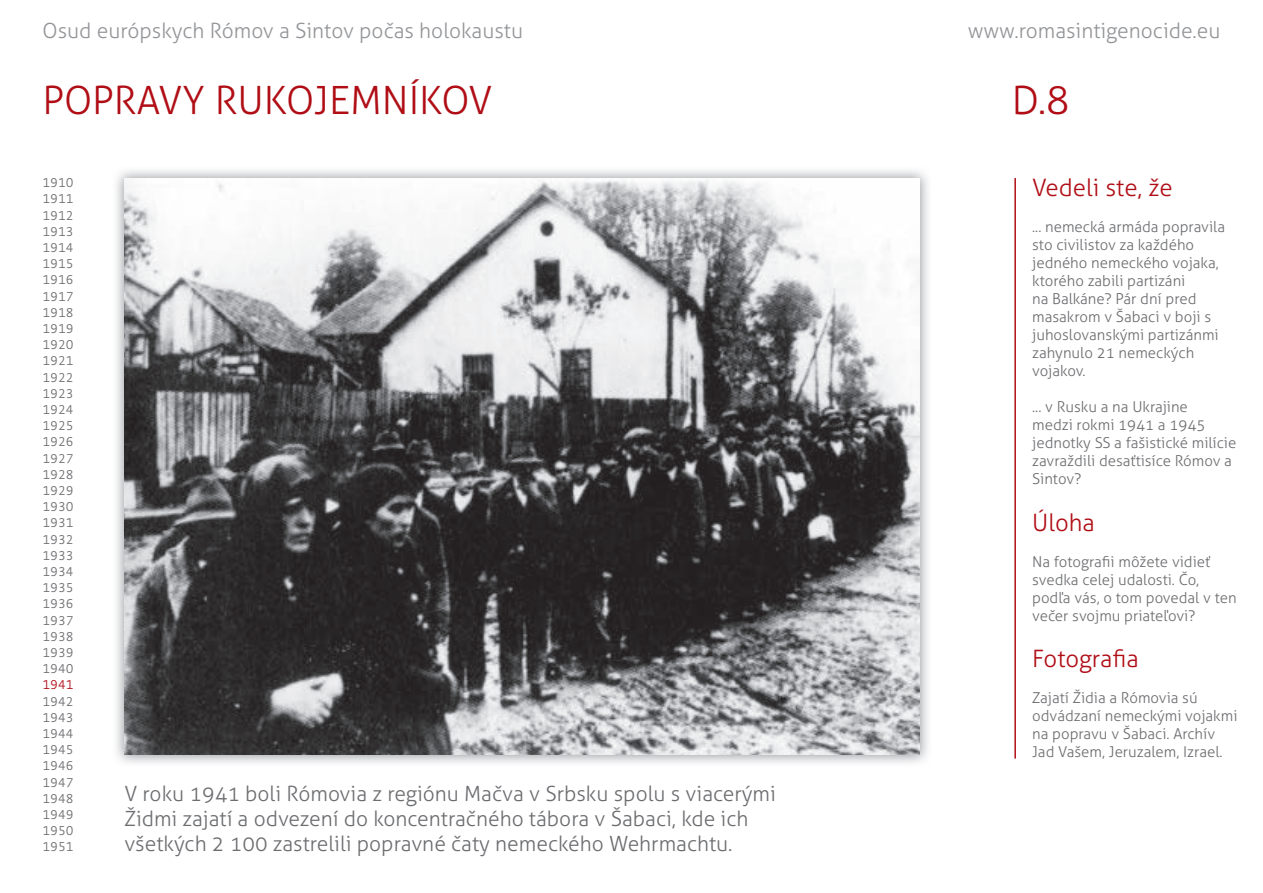
<style>
.page{position:relative;width:1263px;height:893px;background:#fff}
.page>*{position:absolute;margin:0;border:0;box-sizing:border-box;transform-origin:0 0}
.t1{font:300 39px "Aller";color:#b00d15}
.t2{font:300 24px "Aller";color:#b00d15}
.t3{font:300 21px/25.2px "Aller";color:#6c6d70}
.t4{font:300 21px "Aller";color:#939598}
.t5{font:300 15px/18px "Aller";color:#6c6d70}
.t6{font:300 13.5px/16.2px "Strada TF";color:#6c6d70;text-align:justify}
.t7{font:300 13.5px "Strada TF";color:#b00d15}
</style>
<div class="page">
<img style="left:116px;top:170px;width:812px;height:593px">
<img style="left:124px;top:178px;width:795px;height:576px">
<hr style="left:1014px;top:178px;width:2px;height:581px;background:#b00d15">
<h3 class="t4" style="left:43px;top:18px;width:482px">Osud európskych Rómov a Sintov počas holokaustu</h3>
<h3 class="t4" style="left:968px;top:18px;width:254px">www.romasintigenocide.eu</h3>
<h1 class="t1" style="left:43px;top:76px;width:452px">POPRAVY RUKOJEMNÍKOV</h1>
<h1 class="t1" style="left:1012px;top:76px;width:59px">D.8</h1>
<p class="t6" style="left:43px;top:175px;width:33px">1910<br>1911<br>1912<br>1913<br>1914<br>1915<br>1916<br>1917<br>1918<br>1919<br>1920<br>1921<br>1922<br>1923<br>1924<br>1925<br>1926<br>1927<br>1928<br>1929<br>1930<br>1931<br>1932<br>1933<br>1934<br>1935<br>1936<br>1937<br>1938<br>1939<br>1940</p>
<p class="t7" style="left:43px;top:677px;width:33px">1941</p>
<p class="t6" style="left:43px;top:693px;width:33px">1942<br>1943<br>1944<br>1945<br>1946<br>1947<br>1948<br>1949<br>1950<br>1951</p>
<h3 class="t3" style="left:124px;top:781px;width:653px">V roku 1941 boli Rómovia z regiónu Mačva v Srbsku spolu s viacerými<br>Židmi zajatí a odvezení do koncentračného tábora v Šabaci, kde ich všetkých 2 100 zastrelili popravné čaty nemeckého Wehrmachtu.</h3>
<h2 class="t2" style="left:1032px;top:173px;width:142px">Vedeli ste, že</h2>
<p class="t5" style="left:1032px;top:217px;width:194px">... nemecká armáda popravila sto civilistov za každého jedného nemeckého vojaka, ktorého zabili partizáni<br>na Balkáne? Pár dní pred masakrom v Šabaci v boji s juhoslovanskými partizánmi zahynulo 21 nemeckých vojakov.</p>
<p class="t5" style="left:1032px;top:397px;width:206px">... v Rusku a na Ukrajine<br>medzi rokmi 1941 a 1945 jednotky SS a fašistické milície zavraždili desaťtisíce Rómov a<br>Sintov?</p>
<h2 class="t2" style="left:1032px;top:508px;width:64px">Úloha</h2>
<p class="t5" style="left:1032px;top:552px;width:206px">Na fotografii môžete vidieť svedka celej udalosti. Čo, podľa vás, o tom povedal v ten večer svojmu priateľovi?</p>
<h2 class="t2" style="left:1032px;top:644px;width:108px">Fotografia</h2>
<p class="t5" style="left:1032px;top:689px;width:207px">Zajatí Židia a Rómovia sú odvádzaní nemeckými vojakmi na popravu v Šabaci. Archív<br>Jad Vašem, Jeruzalem, Izrael.</p>
</div>
